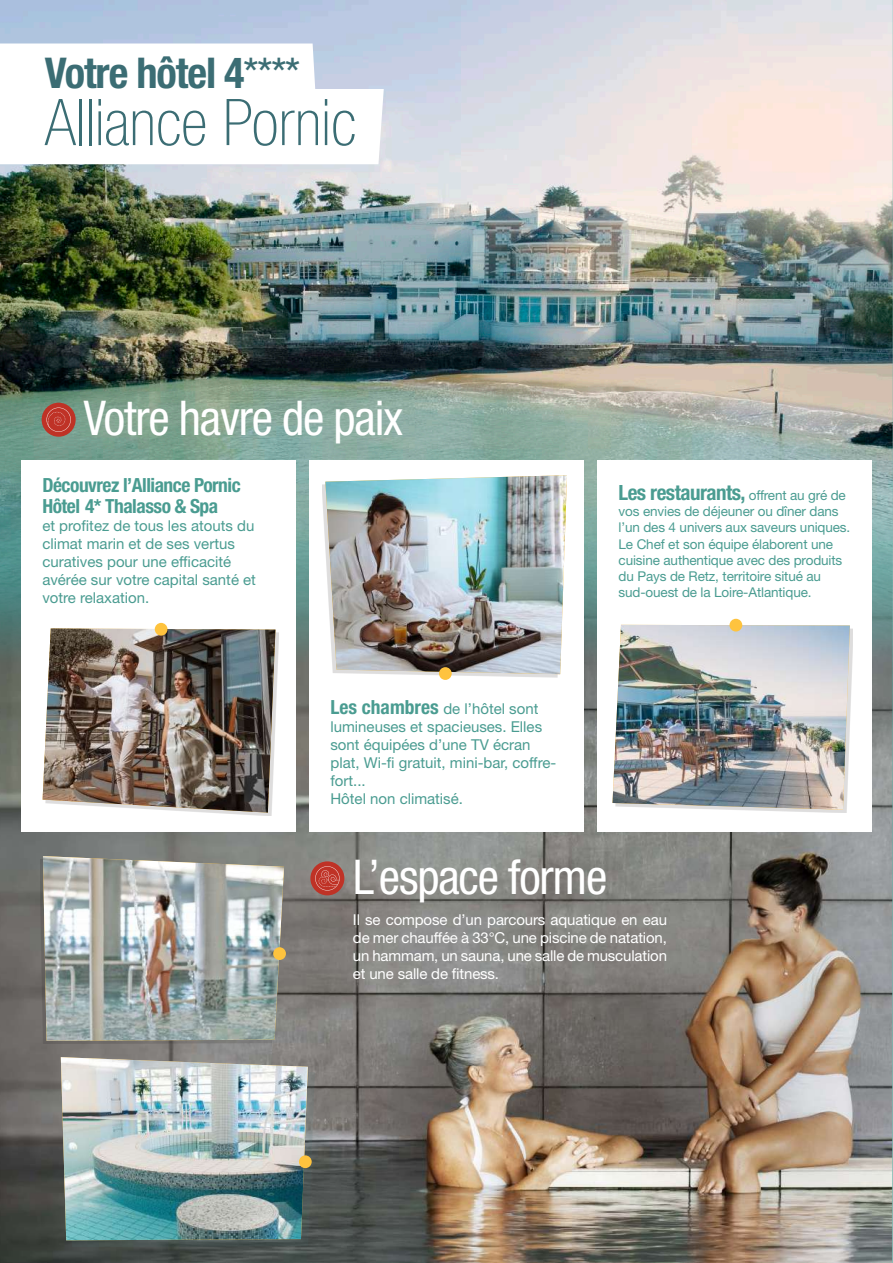
<style>
.page{position:relative;width:893px;height:1263px;background:#fff}
.page>*{position:absolute;margin:0;border:0;box-sizing:border-box;transform-origin:0 0}
.t1{font:100 condensed 64.5px "Helvetica Neue LT Std";color:#3b6d74}
.t2{font:condensed 48px "Helvetica Neue LT Std";letter-spacing:-.025em;color:#fff}
.t3{font:700 condensed 42.45px "Helvetica Neue LT Std";letter-spacing:-.025em;color:#3b6d74}
.t4{font:700 condensed 21px "Helvetica Neue LT Std";letter-spacing:-.025em;color:#4a9c91}
.t5{font:700 condensed 19.5px/21px "Helvetica Neue LT Std";letter-spacing:-.025em;color:#4a9c91}
.t6{font:15px/18px "Helvetica Neue LT Std";color:#4a9c91}
.t7{font:15px/18px "Helvetica Neue LT Std";letter-spacing:-.01em;color:#fff;text-align:justify}
.t8{font:13.5px/16.2px "Helvetica Neue LT Std";letter-spacing:-.01em;color:#4a9c91}
.s1{font-weight:400}
.s2{font-weight:700;font-stretch:condensed;font-size:19.5px}
.s3{font-weight:400;font-stretch:normal;font-size:13.5px}
</style>
<div class="page">
<img style="left:0;top:0;width:893px;height:492px">
<img style="left:0;top:492px;width:893px;height:771px">
<div style="left:21px;top:460px;width:274px;height:371px;background:#fff"></div>
<div style="left:309px;top:460px;width:275px;height:371px;background:#fff"></div>
<div style="left:597px;top:460px;width:275px;height:371px;background:#fff"></div>
<div style="left:322px;top:478px;width:242px;height:199px;background:#231f20;opacity:.15"></div>
<img style="left:325px;top:475px;width:242px;height:199px">
<div style="left:615px;top:628px;width:238px;height:185px;background:#231f20;opacity:.15"></div>
<img style="left:612px;top:625px;width:238px;height:185px">
<div style="left:46px;top:631px;width:233px;height:185px;background:#231f20;opacity:.15"></div>
<img style="left:43px;top:628px;width:232px;height:185px">
<div style="left:67px;top:1063px;width:247px;height:183px;background:#486869;opacity:.17"></div>
<img style="left:61px;top:1057px;width:247px;height:183px">
<div style="left:40px;top:859px;width:241px;height:185px;background:#231f20;opacity:.15"></div>
<img style="left:43px;top:856px;width:241px;height:185px">
<svg style="left:0;top:44px;width:384px;height:120px"></svg>
<div style="left:729px;top:619px;width:13px;height:12px;background:#fec33e;border-radius:50%"></div>
<div style="left:439px;top:667px;width:13px;height:13px;background:#fec33e;border-radius:50%"></div>
<div style="left:273px;top:947px;width:13px;height:13px;background:#fec33e;border-radius:50%"></div>
<div style="left:299px;top:1155px;width:13px;height:13px;background:#fec33e;border-radius:50%"></div>
<div style="left:155px;top:623px;width:13px;height:13px;background:#fec33e;border-radius:50%"></div>
<div style="left:310px;top:861px;width:34px;height:34px;background:#bf3226;border-radius:50%"></div>
<svg style="left:315px;top:866px;width:25px;height:24px"></svg>
<div style="left:42px;top:403px;width:34px;height:34px;background:#bf3226;border-radius:50%"></div>
<svg style="left:46px;top:408px;width:25px;height:24px"></svg>
<h3 class="t3" style="left:45px;top:47px;width:257px">Votre hôtel 4<span class="s1">****</span></h3>
<h1 class="t1" style="left:45px;top:86px;width:313px">Alliance Pornic</h1>
<h2 class="t2" style="left:84px;top:390px;width:320px">Votre havre de paix</h2>
<h3 class="t5" style="left:42px;top:475px;width:200px">Découvrez l’Alliance Pornic<br>Hôtel 4* Thalasso &amp; Spa</h3>
<p class="t6" style="left:42px;top:517px;width:215px">et profitez de tous les atouts du climat marin et de ses vertus curatives pour une efficacité avérée sur votre capital santé et votre relaxation.</p>
<p class="t6" style="left:330px;top:699px;width:227px"><span class="s2">Les chambres</span> de l’hôtel sont lumineuses et spacieuses. Elles sont équipées d’une TV écran plat, Wi-fi gratuit, mini-bar, coffre&shy;fort...<br>Hôtel non climatisé.</p>
<h3 class="t4" style="left:619px;top:480px;width:229px">Les restaurants, <span class="s3">offrent au gré de</span></h3>
<p class="t8" style="left:619px;top:503px;width:233px">vos envies de déjeuner ou dîner dans l’un des 4 univers aux saveurs uniques.<br>Le Chef et son équipe élaborent une cuisine authentique avec des produits du Pays de Retz, territoire situé au sud-ouest de la Loire-Atlantique.</p>
<h2 class="t2" style="left:353px;top:849px;width:256px">L’espace forme</h2>
<p class="t7" style="left:353px;top:911px;width:316px">Il se compose d’un parcours aquatique en eau de mer chauffée à 33°C, une piscine de natation, un hammam, un sauna, une salle de musculation et une salle de fitness.</p>
</div>
